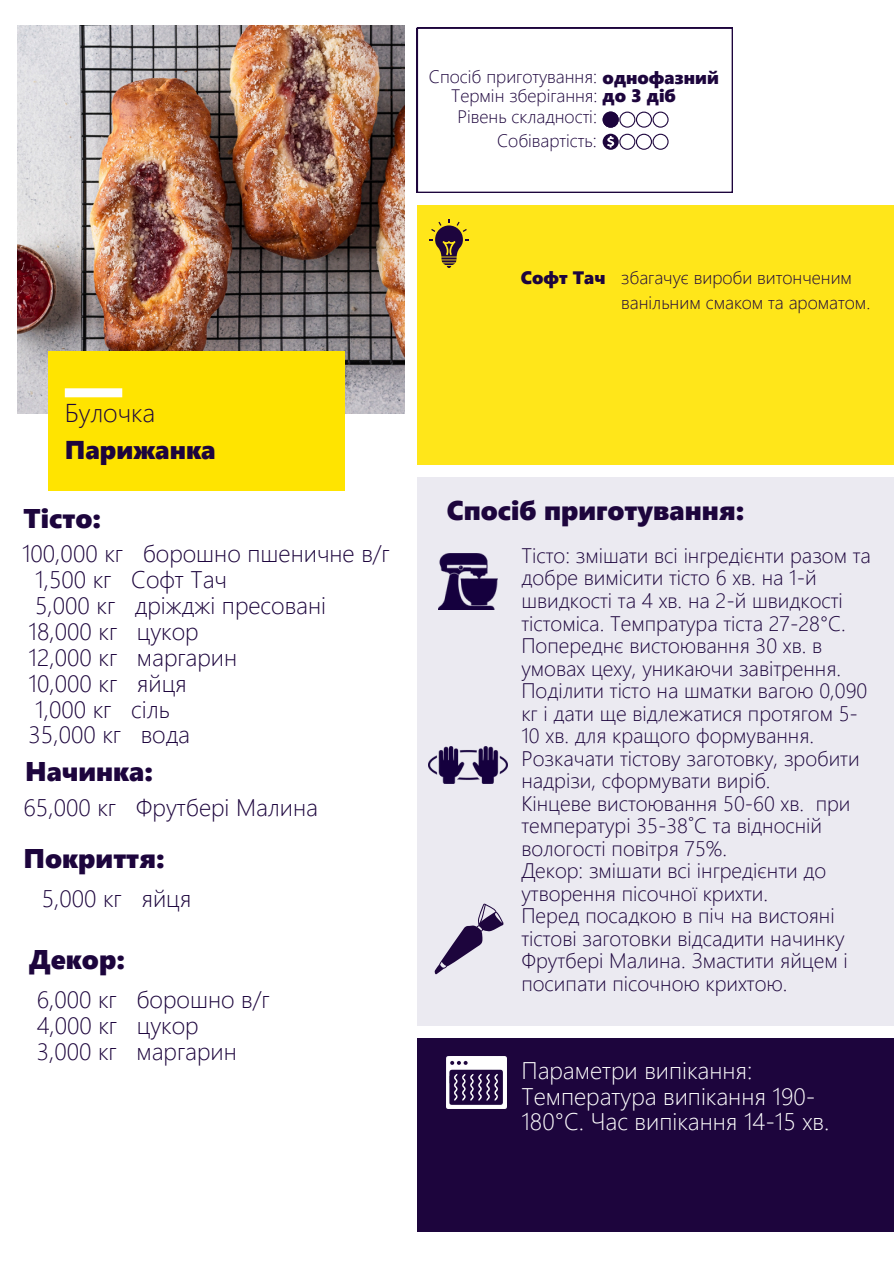
<style>
.page{position:relative;width:894px;height:1264px;background:#fff}
.page>*{position:absolute;margin:0;border:0;box-sizing:border-box;transform-origin:0 0}
.t1{font:27px "Segoe UI Black";color:#1d053d}
.t2{font:25.8px "Segoe UI Black";color:#1d053d}
.t3{font:300 25.8px "Segoe UI";color:#1d053d}
.t4{font:300 24px/26px "Segoe UI";color:#1d053d}
.t5{font:300 24px/25.8px "Segoe UI";color:#fff}
.t6{font:300 21px/22.5px "Segoe UI";color:#1d053d}
.t7{font:300 18px/24.8px "Segoe UI";color:#1d053d}
.t8{font:18px "Segoe UI Black";color:#1d053d}
.s1{font-family:"Segoe UI Black";font-weight:400}
</style>
<div class="page">
<div style="left:417px;top:476px;width:476px;height:549px;background:#ebeaf1"></div>
<img style="left:17px;top:26px;width:387px;height:387px">
<div style="left:417px;top:1038px;width:476px;height:193px;background:#1d053d"></div>
<div style="left:48px;top:351px;width:296px;height:139px;background:#ffe400"></div>
<div style="left:65px;top:388px;width:57px;height:9px;background:#fff"></div>
<img style="left:438px;top:553px;width:60px;height:56px">
<img style="left:446px;top:1056px;width:60px;height:52px">
<svg style="left:417px;top:28px;width:315px;height:165px"></svg>
<svg style="left:418px;top:29px;width:313px;height:162px"></svg>
<img style="left:429px;top:746px;width:78px;height:37px">
<div style="left:417px;top:205px;width:476px;height:259px;background:#ffe61a"></div>
<svg style="left:429px;top:219px;width:40px;height:49px"></svg>
<svg style="left:434px;top:903px;width:69px;height:71px"></svg>
<h3 class="t7" style="left:429px;top:63px;width:291px">Спосіб приготування: <span class="s1">однофазний</span></h3>
<h3 class="t7" style="left:451px;top:82px;width:226px">Термін зберігання: <span class="s1">до 3 діб</span></h3>
<h1 class="t7" style="left:457px;top:103px;width:141px">Рівень складності:</h1>
<h1 class="t7" style="left:497px;top:127px;width:101px">Собівартість:</h1>
<p class="t3" style="left:65px;top:394px;width:92px">Булочка</p>
<p class="t2" style="left:65px;top:431px;width:152px">Парижанка</p>
<p class="t1" style="left:24px;top:499px;width:79px">Тісто:</p>
<p class="t4" style="left:22px;top:539px;width:369px">100,000 кг борошно пшеничне в/г<br>1,500 кг Софт Тач<br>5,000 кг дріжджі пресовані<br>18,000 кг цукор<br>12,000 кг маргарин<br>10,000 кг яйця<br>1,000 кг сіль<br>35,000 кг вода</p>
<p class="t1" style="left:25px;top:752px;width:129px">Начинка:</p>
<h1 class="t4" style="left:24px;top:792px;width:296px">65,000 кг Фрутбері Малина</h1>
<p class="t1" style="left:24px;top:838px;width:143px">Покриття:</p>
<p class="t4" style="left:42px;top:884px;width:151px">5,000 кг яйця</p>
<h3 class="t1" style="left:29px;top:939px;width:97px">Декор:</h3>
<p class="t4" style="left:37px;top:985px;width:234px">6,000 кг борошно в/г<br>4,000 кг цукор<br>3,000 кг маргарин</p>
<p class="t8" style="left:520px;top:265px;width:86px">Софт Тач</p>
<h5 class="t7" style="left:621px;top:264px;width:250px">збагачує вироби витонченим ванільним смаком та ароматом.</h5>
<p class="t1" style="left:446px;top:491px;width:299px">Спосіб приготування:</p>
<h5 class="t6" style="left:521px;top:543px;width:351px">Тісто: змішати всі інгредієнти разом та добре вимісити тісто 6 хв. на 1-й швидкості та 4 хв. на 2-й швидкості тістоміса. Темпратура тіста 27-28°C.<br>Попереднє вистоювання 30 хв. в умовах цеху, уникаючи завітрення.<br>Поділити тісто на шматки вагою 0,090 кг і дати ще відлежатися протягом 5- 10 хв. для кращого формування.<br>Розкачати тістову заготовку, зробити надрізи, сформувати виріб.<br>Кінцеве вистоювання 50-60 хв. при температурі 35-38˚С та відносній вологості повітря 75%.<br>Декор: змішати всі інгредієнти до утворення пісочної крихти.<br>Перед посадкою в піч на вистояні тістові заготовки відсадити начинку Фрутбері Малина. Змастити яйцем і посипати пісочною крихтою.</h5>
<h5 class="t5" style="left:521px;top:1055px;width:309px">Параметри випікання:<br>Температура випікання 190-<br>180°C. Час випікання 14-15 хв.</h5>
</div>
